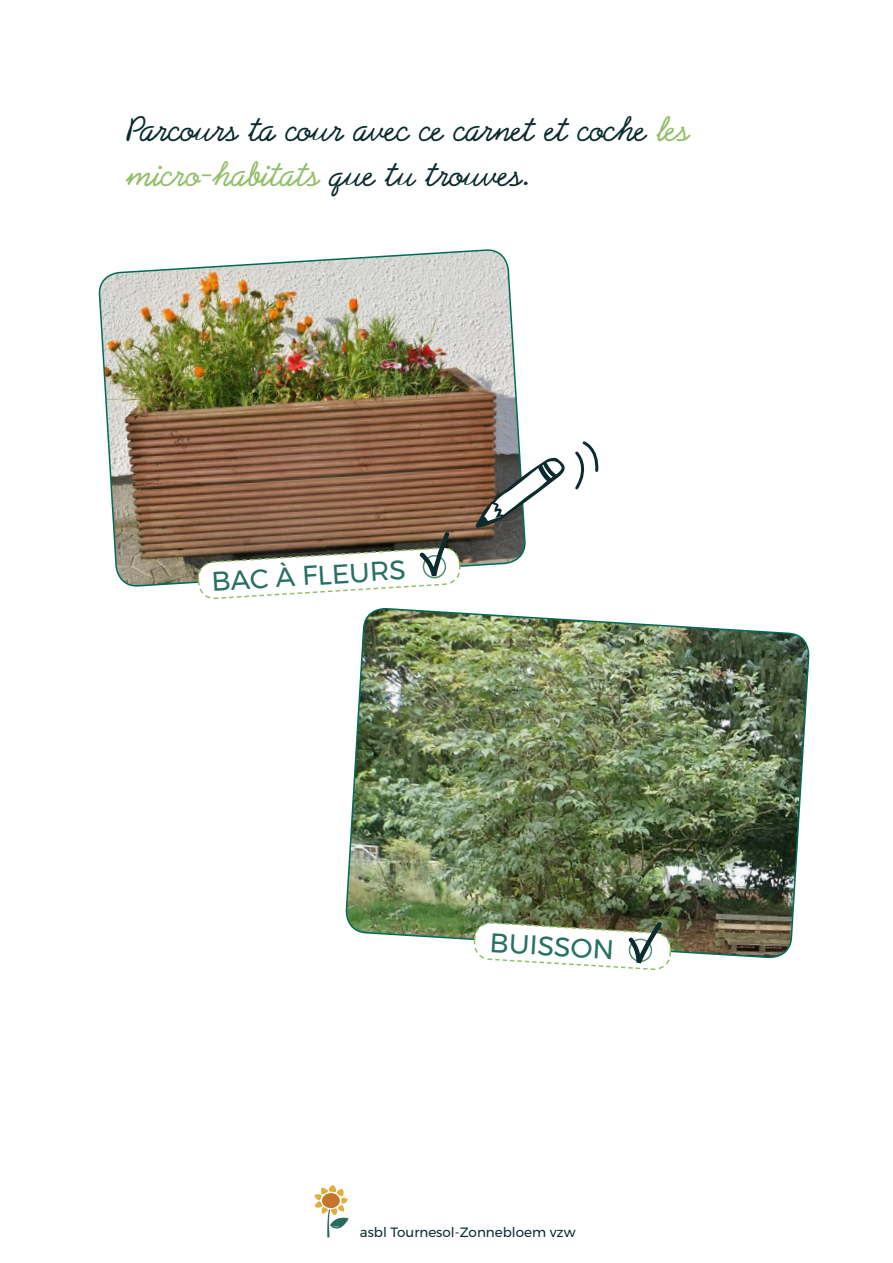
<style>
.page{position:relative;width:893px;height:1263px;background:#fff}
.page>*{position:absolute;margin:0;border:0;box-sizing:border-box;transform-origin:0 0}
.t1{font:37.5px/45px "Abrazo Script S Si Normal";color:#0c2b2e}
.t2{font:27px "Montserrat";color:#287162}
.t3{font:13.5px "Montserrat";color:#0c2b2e}
.s1{color:#93be69}
</style>
<div class="page">
<img style="left:314px;top:1185px;width:35px;height:53px">
<img style="left:345px;top:615px;width:465px;height:344px">
<img style="left:473px;top:888px;width:199px;height:82px">
<img style="left:98px;top:249px;width:428px;height:366px">
<img style="left:197px;top:529px;width:264px;height:103px">
<svg style="left:476px;top:458px;width:89px;height:70px"></svg>
<svg style="left:575px;top:441px;width:24px;height:49px"></svg>
<p class="t1" style="left:127px;top:110px;width:564px">Parcours ta cour avec ce carnet et coche <span class="s1">les micro-habitats</span> que tu trouves.</p>
<p class="t2" style="left:210px;top:562px;width:196px;rotate:-4deg">BAC À FLEURS</p>
<p class="t2" style="left:491px;top:921px;width:126px;rotate:4deg">BUISSON</p>
<p class="t3" style="left:360px;top:1222px;width:217px">asbl Tournesol-Zonnebloem vzw</p>
</div>
